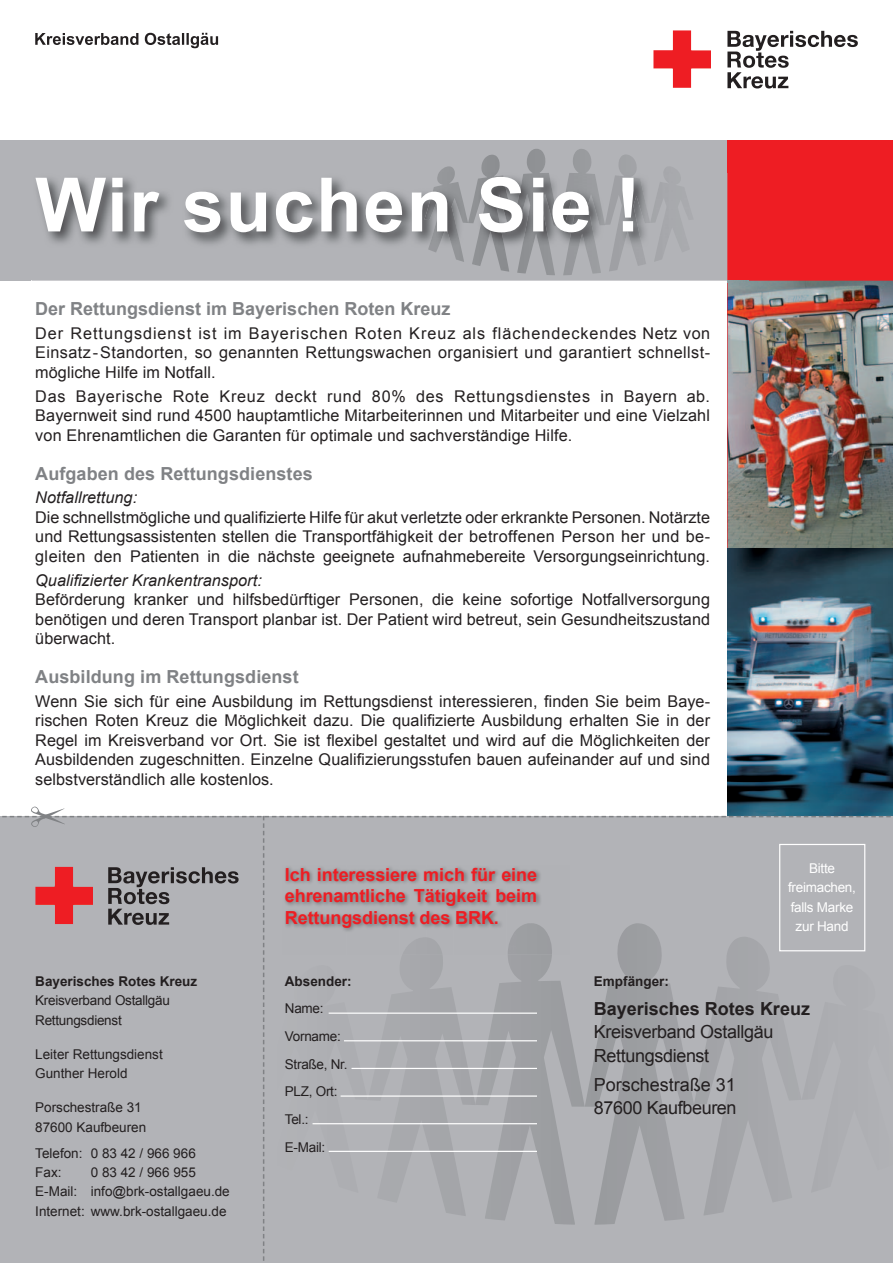
<style>
.page{position:relative;width:893px;height:1263px;background:#fff}
.page>*{position:absolute;margin:0;border:0;box-sizing:border-box;transform-origin:0 0}
.t1{font:700 75px "Arial";letter-spacing:.02em;color:#fff}
.t2{font:700 18px "Arial";letter-spacing:.005em;color:#808285}
.t3{font:700 18px/21.8px "Arial";letter-spacing:-.005em;color:#ee1d23;text-align:justify}
.t4{font:18px/23.1px "Arial";letter-spacing:-.02em;color:#231f20}
.t5{font:700 18px "Arial";color:#231f20}
.t6{font:16.2px/19.5px "Arial";letter-spacing:.005em;color:#231f20;text-align:justify}
.t7{font:italic 16.2px "Arial";letter-spacing:.005em;color:#231f20}
.t8{font:13.5px/19.4px "Arial";color:#231f20}
.t9{font:13.5px/27.6px "Arial";letter-spacing:-.02em;color:#231f20}
.t10{font:700 13.5px "Arial";color:#231f20}
.t11{font:13.5px/19.4px "Arial";letter-spacing:-.02em;color:#fff;text-align:center}
</style>
<div class="page">
<div style="left:0;top:140px;width:729px;height:141px;background:#b2b3b7"></div>
<div style="left:728px;top:140px;width:165px;height:1123px;background:#ee1d23"></div>
<img style="left:728px;top:281px;width:165px;height:525px">
<svg style="left:439px;top:166px;width:16px;height:7px"></svg>
<svg style="left:481px;top:155px;width:19px;height:18px"></svg>
<svg style="left:527px;top:149px;width:19px;height:24px"></svg>
<svg style="left:573px;top:149px;width:18px;height:24px"></svg>
<svg style="left:619px;top:155px;width:18px;height:18px"></svg>
<svg style="left:664px;top:167px;width:9px;height:6px"></svg>
<svg style="left:35px;top:33px;width:183px;height:15px"></svg>
<svg style="left:727px;top:31px;width:131px;height:57px"></svg>
<img style="left:653px;top:30px;width:58px;height:58px">
<svg style="left:0;top:806px;width:893px;height:457px;background:#afafb3"></svg>
<hr style="left:329px;top:1012px;width:208px;height:2px;background:#fff">
<hr style="left:344px;top:1040px;width:193px;height:1px;background:#fff">
<hr style="left:351px;top:1068px;width:186px;height:1px;background:#fff">
<hr style="left:341px;top:1095px;width:196px;height:2px;background:#fff">
<hr style="left:313px;top:1123px;width:224px;height:1px;background:#fff">
<hr style="left:329px;top:1151px;width:208px;height:1px;background:#fff">
<img style="left:32px;top:173px;width:717px;height:109px">
<svg style="left:728px;top:281px;width:21px;height:1px"></svg>
<img style="left:424px;top:173px;width:44px;height:89px">
<img style="left:468px;top:173px;width:45px;height:99px">
<img style="left:513px;top:173px;width:92px;height:102px">
<img style="left:605px;top:173px;width:45px;height:98px">
<img style="left:650px;top:173px;width:44px;height:89px">
<img style="left:283px;top:865px;width:286px;height:89px">
<img style="left:402px;top:937px;width:40px;height:17px">
<img style="left:508px;top:923px;width:44px;height:31px">
<h1 class="t1" style="left:35px;top:164px;width:607px">Wir suchen Sie !</h1>
<p class="t2" style="left:35px;top:299px;width:417px">Der Rettungsdienst im Bayerischen Roten Kreuz</p>
<p class="t6" style="left:35px;top:323px;width:676px">Der Rettungsdienst ist im Bayerischen Roten Kreuz als flächendeckendes Netz von Einsatz-Standorten, so genannten Rettungswachen organisiert und garantiert schnellst&shy;mögliche Hilfe im Notfall.</p>
<p class="t6" style="left:35px;top:386px;width:676px">Das Bayerische Rote Kreuz deckt rund 80% des Rettungsdienstes in Bayern ab.<br>Bayernweit sind rund 4500 hauptamtliche Mitarbeiterinnen und Mitarbeiter und eine Vielzahl von Ehrenamtlichen die Garanten für optimale und sachverständige Hilfe.</p>
<p class="t2" style="left:35px;top:463px;width:279px">Aufgaben des Rettungsdienstes</p>
<p class="t7" style="left:35px;top:489px;width:103px">Notfallrettung:</p>
<p class="t6" style="left:35px;top:507px;width:676px">Die schnellstmögliche und qualifizierte Hilfe für akut verletzte oder erkrankte Personen. Notärzte und Rettungsassistenten stellen die Transportfähigkeit der betroffenen Person her und be&shy;gleiten den Patienten in die nächste geeignete aufnahmebereite Versorgungseinrichtung.</p>
<p class="t7" style="left:35px;top:571px;width:228px">Qualifizierter Krankentransport:</p>
<p class="t6" style="left:35px;top:590px;width:676px">Beförderung kranker und hilfsbedürftiger Personen, die keine sofortige Notfallversorgung benötigen und deren Transport planbar ist. Der Patient wird betreut, sein Gesundheitszustand überwacht.</p>
<p class="t2" style="left:35px;top:667px;width:265px">Ausbildung im Rettungsdienst</p>
<p class="t6" style="left:35px;top:691px;width:676px">Wenn Sie sich für eine Ausbildung im Rettungsdienst interessieren, finden Sie beim Baye&shy;rischen Roten Kreuz die Möglichkeit dazu. Die qualifizierte Ausbildung erhalten Sie in der Regel im Kreisverband vor Ort. Sie ist flexibel gestaltet und wird auf die Möglichkeiten der Ausbildenden zugeschnitten. Einzelne Qualifizierungsstufen bauen aufeinander auf und sind selbstverständlich alle kostenlos.</p>
<p class="t3" style="left:285px;top:863px;width:254px">Ich interessiere mich für eine ehrenamtliche Tätigkeit beim Rettungsdienst des BRK.</p>
<p class="t11" style="left:788px;top:859px;width:69px">Bitte freimachen, falls Marke zur Hand</p>
<p class="t10" style="left:35px;top:973px;width:164px">Bayerisches Rotes Kreuz</p>
<p class="t9" style="left:35px;top:991px;width:136px;line-height:19.4px">Kreisverband Ostallgäu<br>Rettungsdienst</p>
<p class="t8" style="left:35px;top:1044px;width:129px">Leiter Rettungsdienst<br>Gunther Herold</p>
<p class="t8" style="left:35px;top:1098px;width:113px">Porschestraße 31<br>87600 Kaufbeuren</p>
<p class="t8" style="left:35px;top:1143px;width:162px">Telefon: 0 83 42 / 966 966<br>Fax:</p>
<p class="t8" style="left:35px;top:1162px;width:196px;text-indent:56px">0 83 42 / 966 955<br>E-Mail: info@brk-ostallgaeu.de<br>Internet: www.brk-ostallgaeu.de</p>
<p class="t10" style="left:285px;top:973px;width:68px">Absender:</p>
<p class="t9" style="left:285px;top:995px;width:64px">Name:<br>Vorname:<br>Straße, Nr.<br>PLZ, Ort:<br>Tel.:<br>E-Mail:</p>
<p class="t10" style="left:594px;top:973px;width:77px">Empfänger:</p>
<p class="t5" style="left:594px;top:999px;width:218px">Bayerisches Rotes Kreuz</p>
<p class="t4" style="left:594px;top:1020px;width:181px">Kreisverband Ostallgäu<br>Rettungsdienst</p>
<p class="t4" style="left:594px;top:1073px;width:144px">Porschestraße 31<br>87600 Kaufbeuren</p>
</div>
